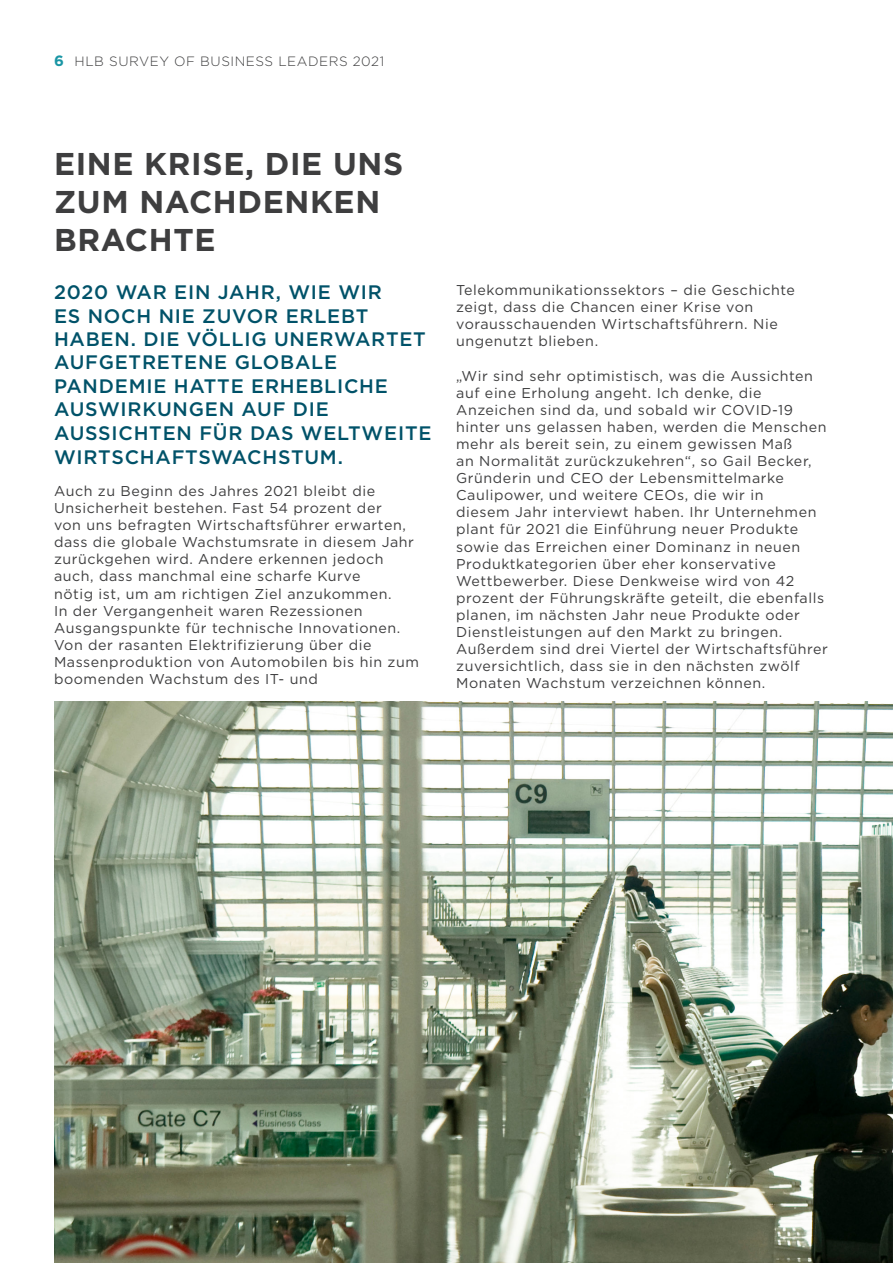
<style>
.page{position:relative;width:893px;height:1263px;background:#fff}
.page>*{position:absolute;margin:0;border:0;box-sizing:border-box;transform-origin:0 0}
.Sub_heading_Blue{font:700 31.5px/37.8px "Gotham";letter-spacing:.02em;color:#3e3e3f}
.Body_Copy_-_Dark_gre{font:500 19.5px/23.5px "Gotham";letter-spacing:.04em;color:#005269}
.Body_Copy_-_Dark_gre-2{font:14.25px/17.1px "Gotham";letter-spacing:.04em;color:#3e3e3f}
.t1{font:300 13.5px "Gotham";letter-spacing:.04em;color:#3e3e3f}
.s1{font-weight:700;font-size:14.85px;color:#1a96a5}
</style>
<div class="page">
<img style="left:54px;top:702px;width:839px;height:561px">
<p class="t1" style="left:54px;top:53px;width:332px"><span class="s1">6</span> HLB SURVEY OF BUSINESS LEADERS 2021</p>
<p class="Sub_heading_Blue" style="left:54px;top:145px;width:351px">EINE KRISE, DIE UNS<br>ZUM NACHDENKEN<br>BRACHTE</p>
<p class="Body_Copy_-_Dark_gre" style="left:54px;top:280px;width:379px">2020 WAR EIN JAHR, WIE WIR<br>ES NOCH NIE ZUVOR ERLEBT<br>HABEN. DIE VÖLLIG UNERWARTET<br>AUFGETRETENE GLOBALE<br>PANDEMIE HATTE ERHEBLICHE<br>AUSWIRKUNGEN AUF DIE<br>AUSSICHTEN FÜR DAS WELTWEITE<br>WIRTSCHAFTSWACHSTUM.</p>
<p class="Body_Copy_-_Dark_gre-2" style="left:54px;top:482px;width:366px">Auch zu Beginn des Jahres 2021 bleibt die Unsicherheit bestehen. Fast 54 prozent der<br>von uns befragten Wirtschaftsführer erwarten, dass die globale Wachstumsrate in diesem Jahr zurückgehen wird. Andere erkennen jedoch auch, dass manchmal eine scharfe Kurve<br>nötig ist, um am richtigen Ziel anzukommen.<br>In der Vergangenheit waren Rezessionen Ausgangspunkte für technische Innovationen.<br>Von der rasanten Elektrifizierung über die Massenproduktion von Automobilen bis hin zum boomenden Wachstum des IT- und</p>
<p class="Body_Copy_-_Dark_gre-2" style="left:456px;top:281px;width:340px">Telekommunikationssektors – die Geschichte zeigt, dass die Chancen einer Krise von vorausschauenden Wirtschaftsführern. Nie ungenutzt blieben.</p>
<p class="Body_Copy_-_Dark_gre-2" style="left:456px;top:367px;width:373px">„Wir sind sehr optimistisch, was die Aussichten auf eine Erholung angeht. Ich denke, die Anzeichen sind da, und sobald wir COVID-19 hinter uns gelassen haben, werden die Menschen mehr als bereit sein, zu einem gewissen Maß<br>an Normalität zurückzukehren“, so Gail Becker, Gründerin und CEO der Lebensmittelmarke Caulipower, und weitere CEOs, die wir in<br>diesem Jahr interviewt haben. Ihr Unternehmen plant für 2021 die Einführung neuer Produkte sowie das Erreichen einer Dominanz in neuen Produktkategorien über eher konservative Wettbewerber. Diese Denkweise wird von 42 prozent der Führungskräfte geteilt, die ebenfalls planen, im nächsten Jahr neue Produkte oder Dienstleistungen auf den Markt zu bringen.<br>Außerdem sind drei Viertel der Wirtschaftsführer zuversichtlich, dass sie in den nächsten zwölf Monaten Wachstum verzeichnen können.</p>
</div>
